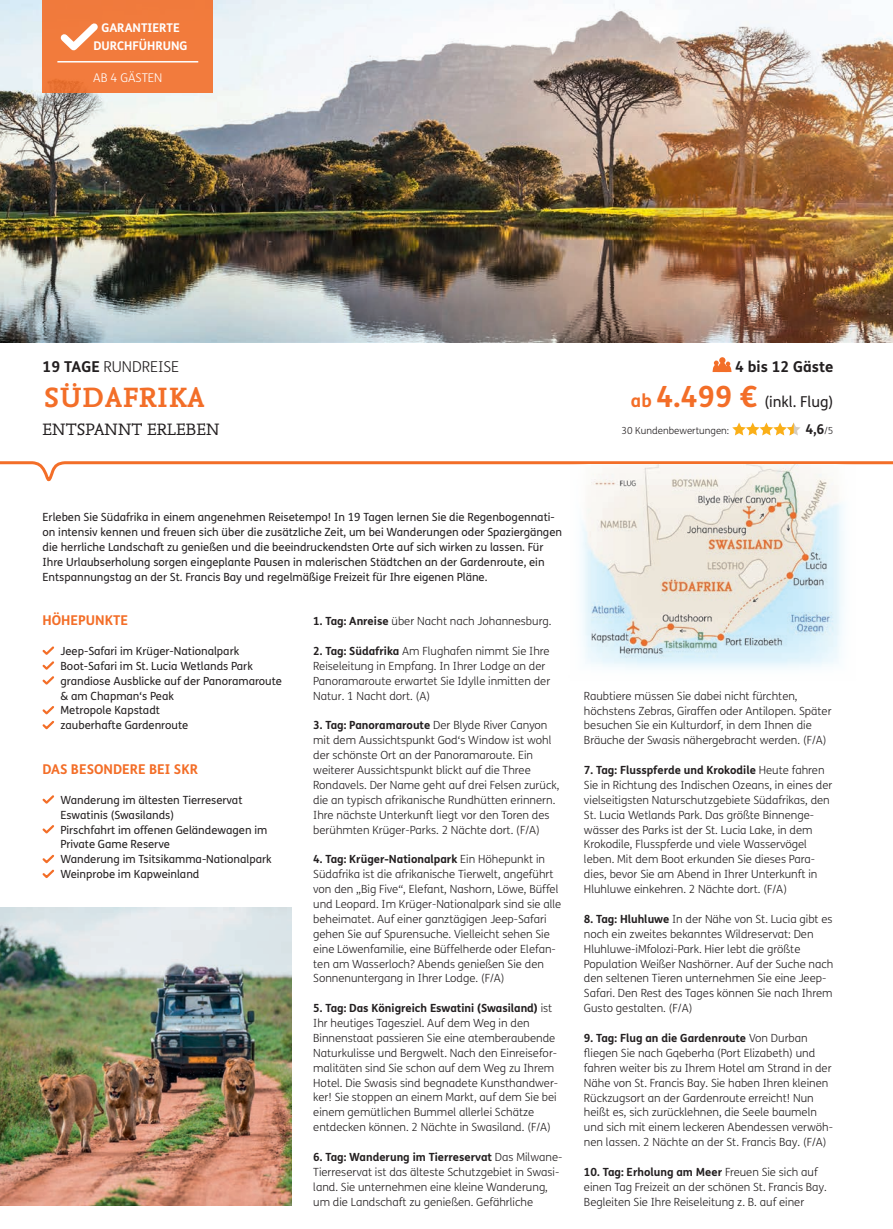
<style>
.page{position:relative;width:893px;height:1229px;background:#fff}
.page>*{position:absolute;margin:0;border:0;box-sizing:border-box;transform-origin:0 0}
.t1{font:700 29.25px "Nexus Mix Pro";letter-spacing:.01em;color:#f36e28}
.t2{font:17.25px "Nexus Mix Pro";letter-spacing:.01em;color:#231f20}
.t3{font:15px "FS Me";color:#231f20}
.t4{font:300 15px "FS Me";color:#231f20}
.t5{font:700 15px "FS Me";color:#231f20}
.t6{font:700 13.5px "FS Me";color:#f36e28}
.t7{font:700 13.5px "FS Me";color:#231f20}
.t8{font:700 12px/18px "FS Me";color:#fff;text-align:center}
.t9{font:300 12px "FS Me";color:#fff}
.t10{font:300 11.25px/14.9px "FS Me";color:#231f20}
.t11{font:11.25px/14.9px "FS Me";color:#231f20}
.t12{font:300 9.75px "FS Me";color:#231f20}
.s1{font-weight:700}
.s2{font-weight:700;font-size:18px;color:#f36e28}
.s3{font-weight:700;font-size:29.25px;color:#f36e28}
.s4{font-weight:300;font-size:9.75px}
</style>
<div class="page">
<svg style="left:0;top:461px;width:893px;height:21px"></svg>
<img style="left:568px;top:464px;width:289px;height:205px">
<img style="left:0;top:0;width:893px;height:342px">
<div style="left:43px;top:0;width:170px;height:92px;background:#f27b3d"></div>
<hr style="left:57px;top:61px;width:141px;height:2px;background:#fff">
<svg style="left:60px;top:23px;width:38px;height:28px"></svg>
<svg style="left:42px;top:646px;width:13px;height:39px"></svg>
<svg style="left:42px;top:706px;width:13px;height:24px"></svg>
<svg style="left:42px;top:795px;width:13px;height:9px"></svg>
<svg style="left:42px;top:825px;width:13px;height:9px"></svg>
<svg style="left:42px;top:854px;width:13px;height:25px"></svg>
<svg style="left:712px;top:357px;width:20px;height:15px"></svg>
<svg style="left:732px;top:422px;width:69px;height:13px"></svg>
<img style="left:0;top:908px;width:292px;height:297px">
<p class="t8" style="left:94px;top:19px;width:96px">GARANTIERTE<br>DURCHFÜHRUNG</p>
<p class="t9" style="left:93px;top:69px;width:71px">AB 4 GÄSTEN</p>
<h3 class="t4" style="left:43px;top:356px;width:138px"><span class="s1">19 TAGE</span> RUNDREISE</h3>
<h1 class="t1" style="left:43px;top:375px;width:164px">SÜDAFRIKA</h1>
<h2 class="t2" style="left:43px;top:416px;width:179px">ENTSPANNT ERLEBEN</h2>
<h3 class="t5" style="left:735px;top:355px;width:100px">4 bis 12 Gäste</h3>
<h3 class="t3" style="left:631px;top:392px;width:204px"><span class="s2">ab</span> <span class="s3">4.499 €</span> (inkl. Flug)</h3>
<p class="t12" style="left:622px;top:424px;width:109px">30 Kundenbewertungen:</p>
<p class="t7" style="left:805px;top:419px;width:30px">4,6<span class="s4">/5</span></p>
<p class="t11" style="left:43px;top:509px;width:521px">Erleben Sie Südafrika in einem angenehmen Reisetempo! In 19 Tagen lernen Sie die Regenbogennati&shy;on intensiv kennen und freuen sich über die zusätzliche Zeit, um bei Wanderungen oder Spaziergängen die herrliche Landschaft zu genießen und die beeindruckendsten Orte auf sich wirken zu lassen. Für Ihre Urlaubserholung sorgen eingeplante Pausen in malerischen Städtchen an der Gardenroute, ein Entspannungstag an der St. Francis Bay und regelmäßige Freizeit für Ihre eigenen Pläne.</p>
<p class="t6" style="left:43px;top:610px;width:87px">HÖHEPUNKTE</p>
<p class="t11" style="left:61px;top:643px;width:223px">Jeep-Safari im Krüger-Nationalpark<br>Boot-Safari im St. Lucia Wetlands Park grandiose Ausblicke auf der Panoramaroute &amp; am Chapman‘s Peak<br>Metropole Kapstadt<br>zauberhafte Gardenroute</p>
<p class="t6" style="left:43px;top:759px;width:157px">DAS BESONDERE BEI SKR</p>
<p class="t11" style="left:61px;top:792px;width:213px">Wanderung im ältesten Tierreservat<br>Eswatinis (Swasilands)<br>Pirschfahrt im offenen Geländewagen im<br>Private Game Reserve<br>Wanderung im Tsitsikamma-Nationalpark<br>Weinprobe im Kapweinland</p>
<p class="t10" style="left:313px;top:613px;width:240px"><span class="s1">1. Tag: Anreise</span> über Nacht nach Johannesburg.</p>
<p class="t10" style="left:313px;top:643px;width:239px"><span class="s1">2. Tag: Südafrika</span> Am Flughafen nimmt Sie Ihre Reiseleitung in Empfang. In Ihrer Lodge an der Panoramaroute erwartet Sie Idylle inmitten der Natur. 1 Nacht dort. (A)</p>
<p class="t10" style="left:313px;top:718px;width:248px"><span class="s1">3. Tag: Panoramaroute</span> Der Blyde River Canyon mit dem Aussichtspunkt God‘s Window ist wohl der schönste Ort an der Panoramaroute. Ein weiterer Aussichtspunkt blickt auf die Three Rondavels. Der Name geht auf drei Felsen zurück, die an typisch afrikanische Rundhütten erinnern.<br>Ihre nächste Unterkunft liegt vor den Toren des berühmten Krüger-Parks. 2 Nächte dort. (F/A)</p>
<p class="t10" style="left:313px;top:852px;width:250px"><span class="s1">4. Tag: Krüger-Nationalpark</span> Ein Höhepunkt in Südafrika ist die afrikanische Tierwelt, angeführt von den „Big Five“, Elefant, Nashorn, Löwe, Büffel und Leopard. Im Krüger-Nationalpark sind sie alle beheimatet. Auf einer ganztägigen Jeep-Safari gehen Sie auf Spurensuche. Vielleicht sehen Sie eine Löwenfamilie, eine Büffelherde oder Elefan&shy;ten am Wasserloch? Abends genießen Sie den Sonnenuntergang in Ihrer Lodge. (F/A)</p>
<p class="t10" style="left:313px;top:1000px;width:246px"><span class="s1">5. Tag: Das Königreich Eswatini (Swasiland)</span> ist Ihr heutiges Tagesziel. Auf dem Weg in den Binnenstaat passieren Sie eine atemberaubende Naturkulisse und Bergwelt. Nach den Einreisefor&shy;malitäten sind Sie schon auf dem Weg zu Ihrem Hotel. Die Swasis sind begnadete Kunsthandwer&shy;ker! Sie stoppen an einem Markt, auf dem Sie bei einem gemütlichen Bummel allerlei Schätze entdecken können. 2 Nächte in Swasiland. (F/A)</p>
<p class="t10" style="left:313px;top:1149px;width:251px"><span class="s1">6. Tag: Wanderung im Tierreservat</span> Das Milwane-Tierreservat ist das älteste Schutzgebiet in Swasi&shy;land. Sie unternehmen eine kleine Wanderung, um die Landschaft zu genießen. Gefährliche</p>
<p class="t10" style="left:584px;top:688px;width:249px">Raubtiere müssen Sie dabei nicht fürchten, höchstens Zebras, Giraffen oder Antilopen. Später besuchen Sie ein Kulturdorf, in dem Ihnen die Bräuche der Swasis nähergebracht werden. (F/A)</p>
<p class="t10" style="left:584px;top:762px;width:250px"><span class="s1">7. Tag: Flusspferde und Krokodile</span> Heute fahren Sie in Richtung des Indischen Ozeans, in eines der vielseitigsten Naturschutzgebiete Südafrikas, den St. Lucia Wetlands Park. Das größte Binnenge&shy;wässer des Parks ist der St. Lucia Lake, in dem Krokodile, Flusspferde und viele Wasservögel leben. Mit dem Boot erkunden Sie dieses Para&shy;dies, bevor Sie am Abend in Ihrer Unterkunft in Hluhluwe einkehren. 2 Nächte dort. (F/A)</p>
<p class="t10" style="left:584px;top:911px;width:251px"><span class="s1">8. Tag: Hluhluwe</span> In der Nähe von St. Lucia gibt es noch ein zweites bekanntes Wildreservat: Den Hluhluwe-iMfolozi-Park. Hier lebt die größte Population Weißer Nashörner. Auf der Suche nach den seltenen Tieren unternehmen Sie eine Jeep-Safari. Den Rest des Tages können Sie nach Ihrem Gusto gestalten. (F/A)</p>
<p class="t10" style="left:584px;top:1030px;width:251px"><span class="s1">9. Tag: Flug an die Gardenroute</span> Von Durban fliegen Sie nach Gqeberha (Port Elizabeth) und fahren weiter bis zu Ihrem Hotel am Strand in der Nähe von St. Francis Bay. Sie haben Ihren kleinen Rückzugsort an der Gardenroute erreicht! Nun heißt es, sich zurücklehnen, die Seele baumeln und sich mit einem leckeren Abendessen verwöh&shy;nen lassen. 2 Nächte an der St. Francis Bay. (F/A)</p>
<p class="t10" style="left:584px;top:1164px;width:244px"><span class="s1">10. Tag: Erholung am Meer</span> Freuen Sie sich auf einen Tag Freizeit an der schönen St. Francis Bay.<br>Begleiten Sie Ihre Reiseleitung z. B. auf einer</p>
</div>
